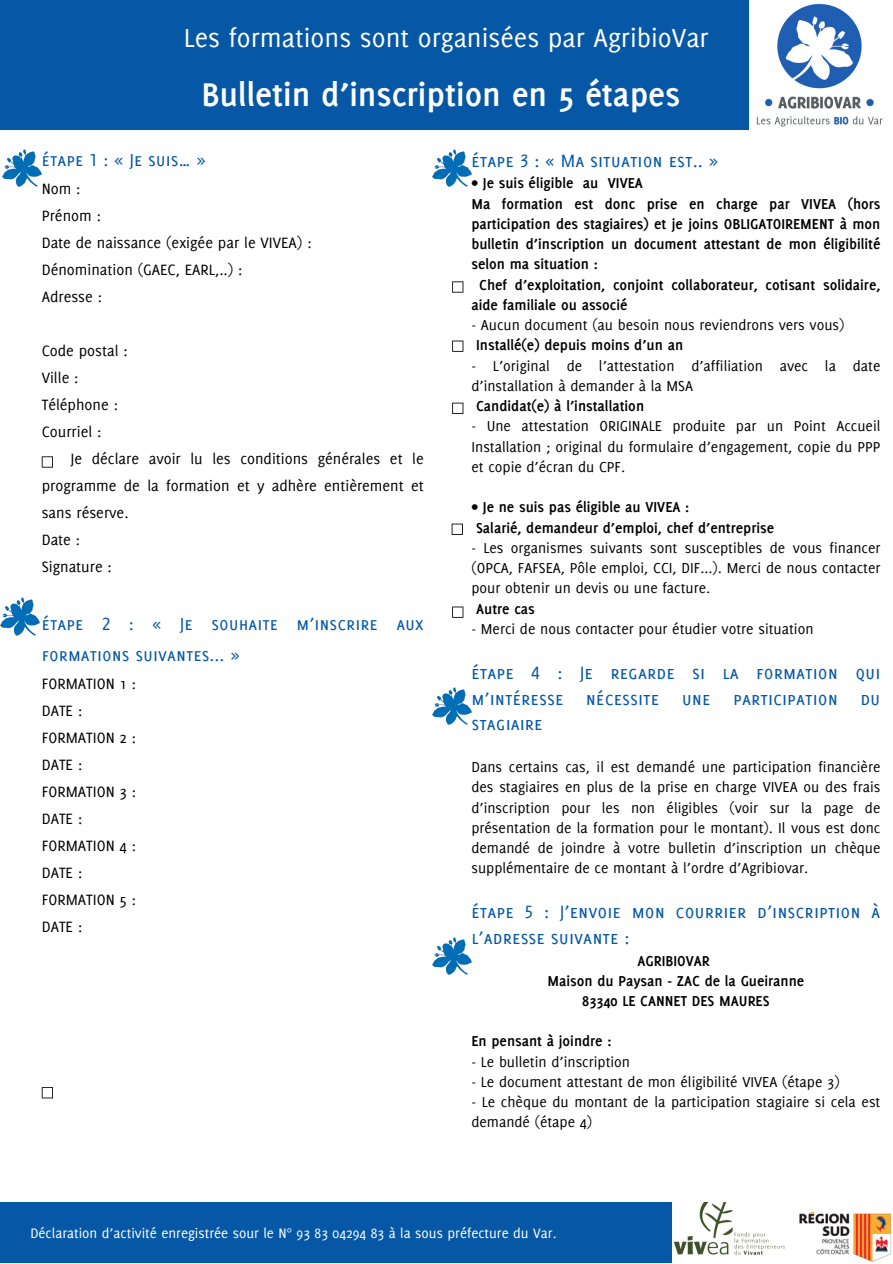
<style>
.page{position:relative;width:893px;height:1264px;background:#fff}
.page>*{position:absolute;margin:0;border:0;box-sizing:border-box;transform-origin:0 0}
.t1{font:700 36px "Delicious";color:#fff}
.t2{font:28.5px "Delicious";color:#fff}
.t3{font:19.5px/25.8px "Delicious Small Caps";color:#0658a6;text-align:justify}
.t4{font:19.05px/31.5px "Delicious Small Caps";color:#0658a6}
.t5{font:16.35px/27px "Delicious";color:#000;text-align:justify}
.t6{font:15.75px/20.2px "Delicious";color:#000;text-align:justify}
.t7{font:700 15.75px/20.2px "Delicious";color:#000;text-align:justify}
.t8{font:15px "Delicious";color:#fff}
</style>
<div class="page">
<div style="left:0;top:0;width:892px;height:130px;background:#0658a6"></div>
<img style="left:749px;top:0;width:143px;height:129px">
<div style="left:0;top:1202px;width:892px;height:60px;background:#0658a6"></div>
<img style="left:672px;top:1202px;width:220px;height:60px">
<svg style="left:452px;top:281px;width:11px;height:11px"></svg>
<svg style="left:452px;top:340px;width:11px;height:12px"></svg>
<img style="left:2px;top:149px;width:40px;height:38px">
<img style="left:432px;top:149px;width:39px;height:38px">
<img style="left:0;top:597px;width:39px;height:39px">
<img style="left:432px;top:687px;width:39px;height:38px">
<img style="left:432px;top:937px;width:39px;height:38px">
<svg style="left:451px;top:523px;width:12px;height:12px"></svg>
<svg style="left:452px;top:606px;width:11px;height:11px"></svg>
<svg style="left:452px;top:402px;width:11px;height:12px"></svg>
<svg style="left:42px;top:456px;width:11px;height:11px"></svg>
<svg style="left:42px;top:1087px;width:11px;height:11px"></svg>
<p class="t2" style="left:184px;top:22px;width:526px">Les formations sont organisées par AgribioVar</p>
<p class="t1" style="left:201px;top:74px;width:480px">Bulletin d’inscription en 5 étapes</p>
<p class="t4" style="left:42px;top:144px;width:165px">étape 1 : « Je suis… »</p>
<p class="t5" style="left:42px;top:175px;width:40px">Nom :</p>
<p class="t5" style="left:42px;top:202px;width:61px">Prénom :</p>
<p class="t5" style="left:42px;top:229px;width:271px">Date de naissance (exigée par le VIVEA) :</p>
<p class="t5" style="left:42px;top:256px;width:202px">Dénomination (GAEC, EARL,..) :</p>
<p class="t5" style="left:42px;top:283px;width:62px">Adresse :</p>
<p class="t5" style="left:42px;top:337px;width:87px">Code postal :</p>
<p class="t5" style="left:42px;top:364px;width:38px">Ville :</p>
<p class="t5" style="left:42px;top:391px;width:78px">Téléphone :</p>
<p class="t5" style="left:42px;top:418px;width:61px">Courriel :</p>
<p class="t5" style="left:42px;top:445px;width:383px;text-indent:29px">Je déclare avoir lu les conditions générales et le programme de la formation et y adhère entièrement et sans réserve.</p>
<p class="t5" style="left:42px;top:526px;width:40px">Date :</p>
<p class="t5" style="left:42px;top:553px;width:72px">Signature :</p>
<p class="t4" style="left:42px;top:607px;width:383px">étape 2 : « Je souhaite m’inscrire aux formations suivantes... »</p>
<p class="t5" style="left:42px;top:670px;width:96px">FORMATION 1 :</p>
<p class="t5" style="left:42px;top:697px;width:42px">DATE :</p>
<p class="t5" style="left:42px;top:724px;width:96px">FORMATION 2 :</p>
<p class="t5" style="left:42px;top:751px;width:42px">DATE :</p>
<p class="t5" style="left:42px;top:778px;width:96px">FORMATION 3 :</p>
<p class="t5" style="left:42px;top:805px;width:42px">DATE :</p>
<p class="t5" style="left:42px;top:832px;width:96px">FORMATION 4 :</p>
<p class="t5" style="left:42px;top:859px;width:42px">DATE :</p>
<p class="t5" style="left:42px;top:886px;width:96px">FORMATION 5 :</p>
<p class="t5" style="left:42px;top:913px;width:42px">DATE :</p>
<p class="t3" style="left:471px;top:147px;width:248px">étape 3 : « Ma situation est.. »</p>
<p class="t7" style="left:471px;top:173px;width:173px">• Je suis éligible au VIVEA</p>
<p class="t7" style="left:471px;top:193px;width:410px">Ma formation est donc prise en charge par VIVEA (hors participation des stagiaires) et je joins OBLIGATOIREMENT à mon bulletin d’inscription un document attestant de mon éligibilité selon ma situation :</p>
<p class="t7" style="left:471px;top:274px;width:410px;text-indent:8px">Chef d’exploitation, conjoint collaborateur, cotisant solidaire, aide familiale ou associé</p>
<p class="t6" style="left:471px;top:314px;width:374px">- Aucun document (au besoin nous reviendrons vers vous)</p>
<p class="t7" style="left:476px;top:335px;width:208px">Installé(e) depuis moins d’un an</p>
<p class="t6" style="left:471px;top:355px;width:410px">- L’original de l’attestation d’affiliation avec la date d’installation à demander à la MSA</p>
<p class="t7" style="left:476px;top:395px;width:169px">Candidat(e) à l’installation</p>
<p class="t6" style="left:471px;top:416px;width:410px">- Une attestation ORIGINALE produite par un Point Accueil Installation ; original du formulaire d’engagement, copie du PPP et copie d’écran du CPF.</p>
<p class="t7" style="left:471px;top:497px;width:219px">• Je ne suis pas éligible au VIVEA :</p>
<p class="t7" style="left:476px;top:517px;width:299px">Salarié, demandeur d’emploi, chef d’entreprise</p>
<p class="t6" style="left:471px;top:537px;width:410px">- Les organismes suivants sont susceptibles de vous financer (OPCA, FAFSEA, Pôle emploi, CCI, DIF...). Merci de nous contacter pour obtenir un devis ou une facture.</p>
<p class="t7" style="left:476px;top:598px;width:60px">Autre cas</p>
<p class="t6" style="left:471px;top:618px;width:343px">- Merci de nous contacter pour étudier votre situation</p>
<p class="t3" style="left:471px;top:659px;width:410px">étape 4 : Je regarde si la formation qui m’intéresse nécessite une participation du stagiaire</p>
<p class="t6" style="left:471px;top:756px;width:410px">Dans certains cas, il est demandé une participation financière des stagiaires en plus de la prise en charge VIVEA ou des frais d’inscription pour les non éligibles (voir sur la page de présentation de la formation pour le montant). Il vous est donc demandé de joindre à votre bulletin d’inscription un chèque supplémentaire de ce montant à l’ordre d’Agribiovar.</p>
<p class="t3" style="left:471px;top:898px;width:410px">étape 5 : J’envoie mon courrier d’inscription à l’adresse suivante :</p>
<p class="t7" style="left:637px;top:950px;width:74px">AGRIBIOVAR</p>
<p class="t7" style="left:547px;top:970px;width:258px">Maison du Paysan - ZAC de la Gueiranne</p>
<p class="t7" style="left:582px;top:990px;width:189px">83340 LE CANNET DES MAURES</p>
<p class="t7" style="left:471px;top:1031px;width:142px">En pensant à joindre :</p>
<p class="t6" style="left:471px;top:1051px;width:160px">- Le bulletin d’inscription</p>
<p class="t6" style="left:471px;top:1071px;width:370px">- Le document attestant de mon éligibilité VIVEA (étape 3)</p>
<p class="t6" style="left:471px;top:1091px;width:410px">- Le chèque du montant de la participation stagiaire si cela est demandé (étape 4)</p>
<p class="t8" style="left:30px;top:1225px;width:527px">Déclaration d’activité enregistrée sour le N° 93 83 04294 83 à la sous préfecture du Var.</p>
</div>
